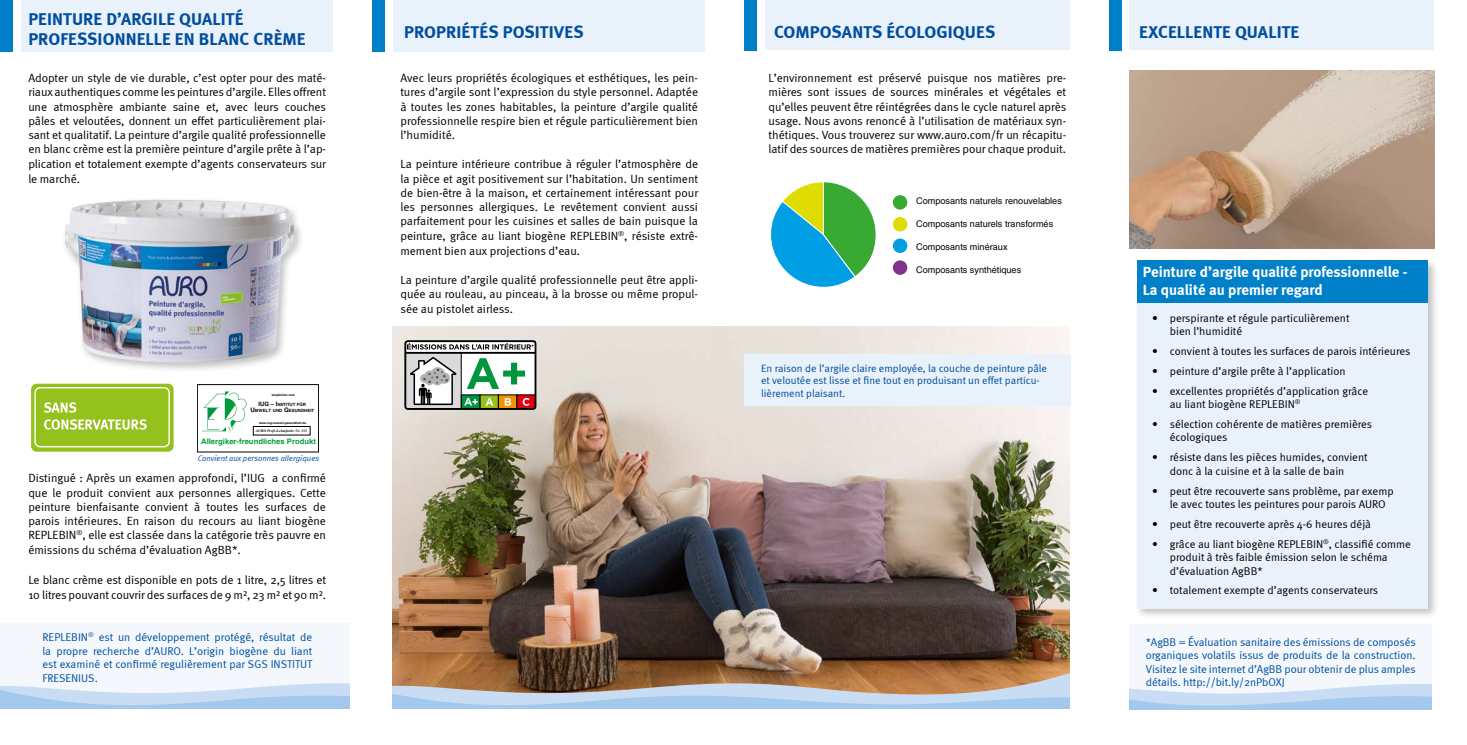
<style>
.page{position:relative;width:1467px;height:745px;background:#fff}
.page>*{position:absolute;margin:0;border:0;box-sizing:border-box;transform-origin:0 0}
.t1{font:700 17.5px/20px "Meta";letter-spacing:.005em;color:#004e9e}
.t2{font:700 15px/18px "Meta";color:#fff}
.t3{font:11.88px/14.4px "Meta Normal";letter-spacing:-.005em;color:#000;text-align:justify}
.t4{font:11.25px/13.5px "Meta Normal";color:#000}
.t5{font:11.25px/13.5px "Meta Normal";letter-spacing:-.005em;color:#004e9e;text-align:justify}
.t6{font:10.62px/12.8px "Meta Normal";color:#004e9e}
.t7{font:9.12px "Helvetica";color:#000}
.t8{font:italic 8.12px "Meta Normal";color:#004e9e}
.t9{font:700 7.62px "Helvetica";letter-spacing:.005em;color:#009d3b}
.t10{font:700 4.38px/6.4px "Helvetica";letter-spacing:.01em;color:#000;text-align:center}
.t11{font:italic 700 3.75px "Times New Roman";letter-spacing:.01em;color:#000}
.t12{font:700 3.12px "Helvetica";letter-spacing:.01em;color:#000}
.s1{font-size:6px}
.s2{font-size:6.12px}
</style>
<div class="page">
<div style="left:1134px;top:257px;width:305px;height:361px;background:#000;opacity:.25"></div>
<div style="left:1137px;top:261px;width:291px;height:347px;background:#e9f1fb"></div>
<img style="left:393px;top:326px;width:677px;height:344px">
<img style="left:1129px;top:71px;width:305px;height:177px">
<div style="left:0;top:623px;width:349px;height:85px;background:#f4f8fd"></div>
<svg style="left:0;top:683px;width:349px;height:25px"></svg>
<div style="left:393px;top:0;width:312px;height:51px;background:#e9f1fb"></div>
<div style="left:372px;top:0;width:12px;height:51px;background:#0080c8"></div>
<div style="left:21px;top:0;width:312px;height:51px;background:#e9f1fb"></div>
<div style="left:0;top:0;width:12px;height:51px;background:#0080c8"></div>
<div style="left:765px;top:0;width:305px;height:49px;background:#e9f1fb"></div>
<div style="left:744px;top:0;width:12px;height:50px;background:#0080c8"></div>
<div style="left:1129px;top:0;width:305px;height:49px;background:#e9f1fb"></div>
<div style="left:1109px;top:0;width:12px;height:50px;background:#0080c8"></div>
<div style="left:62px;top:196px;width:243px;height:177px;background:#000;opacity:.25"></div>
<img style="left:65px;top:199px;width:230px;height:163px">
<svg style="left:770px;top:181px;width:106px;height:107px"></svg>
<div style="left:893px;top:195px;width:14px;height:14px;background:#38aa34;border-radius:50%"></div>
<div style="left:893px;top:217px;width:14px;height:14px;background:#dedc00;border-radius:50%"></div>
<div style="left:893px;top:238px;width:14px;height:15px;background:#009ee3;border-radius:50%"></div>
<div style="left:893px;top:260px;width:14px;height:15px;background:#82348b;border-radius:50%"></div>
<div style="left:31px;top:383px;width:143px;height:68px;background:#94c11c;border-radius:6px"></div>
<div style="left:34px;top:387px;width:136px;height:60px;border:1px solid #fff;border-radius:5px"></div>
<svg style="left:44px;top:402px;width:32px;height:10px"></svg>
<svg style="left:44px;top:419px;width:103px;height:10px"></svg>
<svg style="left:393px;top:670px;width:677px;height:38px;background:#aa9e96"></svg>
<div style="left:744px;top:354px;width:326px;height:51px;background:#e9f1fb"></div>
<div style="left:1129px;top:624px;width:302px;height:85px;background:#f4f8fd"></div>
<svg style="left:1129px;top:684px;width:302px;height:25px"></svg>
<div style="left:1137px;top:260px;width:291px;height:43px;background:#0080c8"></div>
<svg style="left:405px;top:340px;width:131px;height:69px"></svg>
<svg style="left:202px;top:391px;width:45px;height:40px"></svg>
<div style="left:253px;top:426px;width:57px;height:9px;background:#fff;border:1px solid #000"></div>
<div style="left:197px;top:384px;width:122px;height:68px;border:1px solid #000"></div>
<h1 class="t1" style="left:28px;top:9px;width:279px">PEINTURE D’ARGILE QUALITÉ<br>PROFESSIONNELLE EN BLANC CRÈME</h1>
<p class="t3" style="left:28px;top:70px;width:299px">Adopter un style de vie durable, c’est opter pour des maté&shy;riaux authentiques comme les peintures d’argile. Elles offrent une atmosphère ambiante saine et, avec leurs couches pâles et veloutées, donnent un effet particulièrement plai&shy;sant et qualitatif. La peinture d’argile qualité professionnelle en blanc crème est la première peinture d’argile prête à l’ap&shy;plication et totalement exempte d’agents conservateurs sur le marché.</p>
<p class="t12" style="left:272px;top:393px;width:25px">empfohlen vom</p>
<p class="t12" style="left:259px;top:420px;width:49px">www.iug-umwelt-gesundheit.de</p>
<p class="t9" style="left:201px;top:436px;width:116px">Allergiker-freundliches Produkt</p>
<p class="t10" style="left:250px;top:401px;width:65px"><span class="s1">IUG –</span> <span class="s2">I</span>NSTITUT FÜR<br><span class="s2">U</span>MWELT UND <span class="s2">G</span>ESUNDHEIT</p>
<p class="t11" style="left:255px;top:428px;width:53px">AURO Profi-Lehmfarbe Nr. 331</p>
<p class="t8" style="left:198px;top:453px;width:123px">Convient aux personnes allergiques</p>
<p class="t3" style="left:28px;top:470px;width:299px">Distingué : Après un examen approfondi, l’IUG a confirmé que le produit convient aux personnes allergiques. Cette peinture bienfaisante convient à toutes les surfaces de parois intérieures. En raison du recours au liant biogène REPLEBIN<sup>®</sup>, elle est classée dans la catégorie très pauvre en émissions du schéma d’évaluation AgBB*.</p>
<p class="t3" style="left:28px;top:572px;width:299px;line-height:15px">Le blanc crème est disponible en pots de 1 litre, 2,5 litres et<br>10 litres pouvant couvrir des surfaces de 9 m², 23 m² et 90 m².</p>
<p class="t5" style="left:43px;top:630px;width:271px">REPLEBIN<sup>®</sup> est un développement protégé, résultat de la propre recherche d’AURO. L’origin biogène du liant est examiné et confirmé regulièrement par SGS INSTITUT FRESENIUS.</p>
<h1 class="t1" style="left:404px;top:21px;width:181px">PROPRIÉTÉS POSITIVES</h1>
<p class="t3" style="left:400px;top:71px;width:299px">Avec leurs propriétés écologiques et esthétiques, les pein&shy;tures d’argile sont l’expression du style personnel. Adaptée à toutes les zones habitables, la peinture d’argile qualité professionnelle respire bien et régule particulièrement bien l’humidité.</p>
<p class="t3" style="left:400px;top:157px;width:299px">La peinture intérieure contribue à réguler l’atmosphère de la pièce et agit positivement sur l’habitation. Un sentiment de bien-être à la maison, et certainement intéressant pour les personnes allergiques. Le revêtement convient aussi parfaitement pour les cuisines et salles de bain puisque la peinture, grâce au liant biogène REPLEBIN<sup>®</sup>, résiste extrê&shy;mement bien aux projections d’eau.</p>
<p class="t3" style="left:400px;top:272px;width:299px">La peinture d’argile qualité professionnelle peut être appli&shy;quée au rouleau, au pinceau, à la brosse ou même propul&shy;sée au pistolet airless.</p>
<h1 class="t1" style="left:774px;top:21px;width:222px">COMPOSANTS ÉCOLOGIQUES</h1>
<h1 class="t1" style="left:1139px;top:21px;width:162px">EXCELLENTE QUALITE</h1>
<p class="t3" style="left:769px;top:71px;width:299px">L’environnement est préservé puisque nos matières pre&shy;mières sont issues de sources minérales et végétales et qu’elles peuvent être réintégrées dans le cycle naturel après usage. Nous avons renoncé à l’utilisation de matériaux syn&shy;thétiques. Vous trouverez sur www.auro.com/fr un récapitu&shy;latif des sources de matières premières pour chaque produit.</p>
<p class="t7" style="left:916px;top:196px;width:147px">Composants naturels renouvelables</p>
<p class="t7" style="left:916px;top:218px;width:139px">Composants naturels transformés</p>
<p class="t7" style="left:916px;top:241px;width:93px">Composants minéraux</p>
<p class="t7" style="left:916px;top:264px;width:107px">Composants synthétiques</p>
<p class="t6" style="left:761px;top:361px;width:287px">En raison de l’argile claire employée, la couche de peinture pâle et veloutée est lisse et fine tout en produisant un effet particu&shy;lièrement plaisant.</p>
<p class="t2" style="left:1143px;top:263px;width:266px">Peinture d’argile qualité professionnelle -<br>La qualité au premier regard</p>
<p class="t4" style="left:1170px;top:311px;width:181px;text-indent:-18px">• perspirante et régule particulièrement bien l’humidité</p>
<p class="t4" style="left:1152px;top:344px;width:260px">• convient à toutes les surfaces de parois intérieures</p>
<p class="t4" style="left:1152px;top:364px;width:195px">• peinture d’argile prête à l’application</p>
<p class="t4" style="left:1170px;top:383px;width:200px;text-indent:-18px">• excellentes propriétés d’application grâce au liant biogène REPLEBIN<sup>®</sup></p>
<p class="t4" style="left:1170px;top:417px;width:204px;text-indent:-18px">• sélection cohérente de matières premières écologiques</p>
<p class="t4" style="left:1152px;top:450px;width:217px;text-align:center">• résiste dans les pièces humides, convient donc à la cuisine et à la salle de bain</p>
<p class="t4" style="left:1170px;top:483px;width:225px;text-indent:-18px">• peut être recouverte sans problème, par exemp le avec toutes les peintures pour parois AURO</p>
<p class="t4" style="left:1152px;top:516px;width:221px">• peut être recouverte après 4-6 heures déjà</p>
<p class="t4" style="left:1170px;top:536px;width:243px;text-indent:-18px">• grâce au liant biogène REPLEBIN<sup>®</sup>, classifié comme produit à très faible émission selon le schéma d’évaluation AgBB*</p>
<p class="t4" style="left:1152px;top:583px;width:228px">• totalement exempte d’agents conservateurs</p>
<p class="t5" style="left:1146px;top:634px;width:271px">*AgBB = Évaluation sanitaire des émissions de composés organiques volatils issus de produits de la construction.<br>Visitez le site internet d’AgBB pour obtenir de plus amples détails. http://bit.ly/2nPbOXJ</p>
</div>
